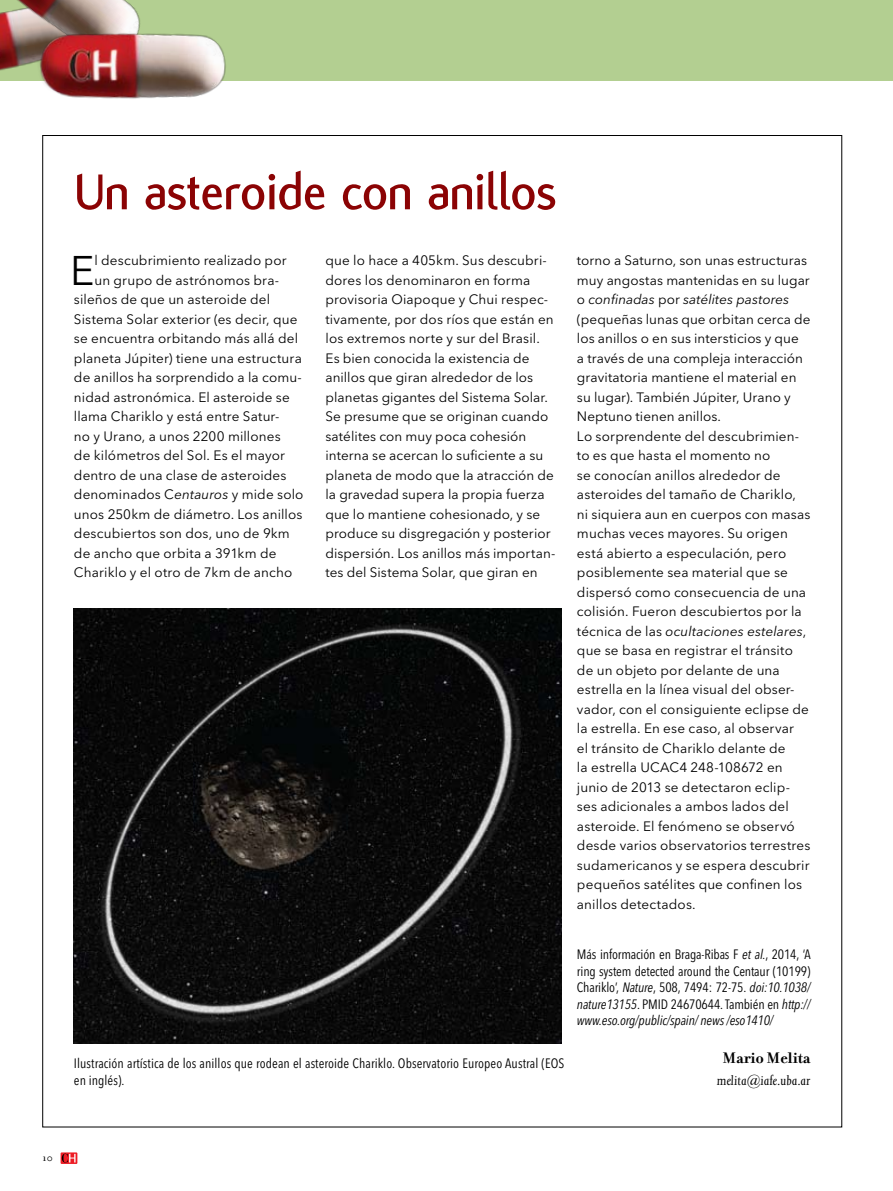
<style>
.page{position:relative;width:893px;height:1191px;background:#fff}
.page>*{position:absolute;margin:0;border:0;box-sizing:border-box;transform-origin:0 0}
.t1{font:700 54px "Flux";letter-spacing:-.015em;color:#8b0304}
.t2{font:41.1px "Avenir Next LT Pro";color:#000}
.t3{font:700 16.5px "Filosofia";color:#000}
.t4{font:italic 15px "Joanna";color:#000}
.t5{font:13.5px/19.5px "Avenir Next LT Pro";letter-spacing:.01em;color:#000}
.t6{font:condensed 13.5px/16.5px "Avenir Next LT Pro";letter-spacing:.005em;color:#000;text-align:justify}
.t7{font:11.25px "Filosofia";color:#000}
.s1{font-style:italic}
</style>
<div class="page">
<div style="left:0;top:0;width:893px;height:81px;background:#b3cf91"></div>
<img style="left:2px;top:0;width:137px;height:71px">
<img style="left:28px;top:17px;width:198px;height:82px">
<img style="left:74px;top:608px;width:487px;height:435px">
<svg style="left:61px;top:1152px;width:16px;height:12px"></svg>
<svg style="left:62px;top:1153px;width:14px;height:9px"></svg>
<h1 class="t1" style="left:74px;top:162px;width:484px">Un asteroide con anillos</h1>
<h2 class="t2" style="left:70px;top:246px;width:26px">E</h2>
<p class="t5" style="left:94px;top:251px;width:194px">l descubrimiento realizado por</p>
<p class="t5" style="left:94px;top:270px;width:186px">un grupo de astrónomos bra-</p>
<p class="t5" style="left:74px;top:290px;width:198px">sileños de que un asteroide del</p>
<p class="t5" style="left:74px;top:309px;width:225px">Sistema Solar exterior (es decir, que</p>
<p class="t5" style="left:74px;top:329px;width:226px">se encuentra orbitando más allá del</p>
<p class="t5" style="left:74px;top:348px;width:229px">planeta Júpiter) tiene una estructura</p>
<p class="t5" style="left:74px;top:368px;width:229px">de anillos ha sorprendido a la comu-</p>
<p class="t5" style="left:74px;top:387px;width:217px">nidad astronómica. El asteroide se</p>
<p class="t5" style="left:74px;top:407px;width:207px">llama Chariklo y está entre Satur-</p>
<p class="t5" style="left:74px;top:426px;width:208px">no y Urano, a unos 2200 millones</p>
<p class="t5" style="left:74px;top:446px;width:212px">de kilómetros del Sol. Es el mayor</p>
<p class="t5" style="left:74px;top:465px;width:214px">dentro de una clase de asteroides</p>
<p class="t5" style="left:74px;top:485px;width:231px">denominados C<span class="s1">entauros</span> y mide solo</p>
<p class="t5" style="left:74px;top:504px;width:230px">unos 250km de diámetro. Los anillos</p>
<p class="t5" style="left:74px;top:524px;width:217px">descubiertos son dos, uno de 9km</p>
<p class="t5" style="left:74px;top:543px;width:204px">de ancho que orbita a 391km de</p>
<p class="t5" style="left:74px;top:563px;width:220px">Chariklo y el otro de 7km de ancho</p>
<p class="t5" style="left:325px;top:251px;width:231px">que lo hace a 405km. Sus descubri&shy;dores los denominaron en forma provisoria Oiapoque y Chui respec&shy;tivamente, por dos ríos que están en los extremos norte y sur del Brasil.<br>Es bien conocida la existencia de anillos que giran alrededor de los planetas gigantes del Sistema Solar.<br>Se presume que se originan cuando satélites con muy poca cohesión interna se acercan lo suficiente a su planeta de modo que la atracción de la gravedad supera la propia fuerza que lo mantiene cohesionado, y se produce su disgregación y posterior dispersión. Los anillos más importan&shy;tes del Sistema Solar, que giran en</p>
<p class="t5" style="left:577px;top:250px;width:235px">torno a Saturno, son unas estructuras muy angostas mantenidas en su lugar o <span class="s1">confinadas</span> por <span class="s1">satélites pastores </span>(pequeñas lunas que orbitan cerca de los anillos o en sus intersticios y que<br>a través de una compleja interacción gravitatoria mantiene el material en su lugar). También Júpiter, Urano y Neptuno tienen anillos.<br>Lo sorprendente del descubrimien&shy;to es que hasta el momento no<br>se conocían anillos alrededor de asteroides del tamaño de Chariklo, ni siquiera aun en cuerpos con masas muchas veces mayores. Su origen está abierto a especulación, pero posiblemente sea material que se dispersó como consecuencia de una colisión. Fueron descubiertos por la técnica de las <span class="s1">ocultaciones estelares</span>, que se basa en registrar el tránsito de un objeto por delante de una estrella en la línea visual del obser&shy;vador, con el consiguiente eclipse de la estrella. En ese caso, al observar<br>el tránsito de Chariklo delante de<br>la estrella UCAC4 248-108672 en junio de 2013 se detectaron eclip&shy;ses adicionales a ambos lados del asteroide. El fenómeno se observó desde varios observatorios terrestres sudamericanos y se espera descubrir pequeños satélites que confinen los anillos detectados.</p>
<p class="t6" style="left:74px;top:1055px;width:492px">Ilustración artística de los anillos que rodean el asteroide Chariklo. Observatorio Europeo Austral (EOS en inglés).</p>
<p class="t6" style="left:577px;top:946px;width:235px">Más información en Braga-Ribas F <span class="s1">et al.</span>, 2014, ‘A ring system detected around the Centaur (10199)<br>Chariklo’, <span class="s1">Nature</span>, 508, 7494: 72-75. <span class="s1">doi:10.1038/ nature13155</span>. PMID 24670644. También en <span class="s1">http:// www.eso.org/public/spain/ news /eso1410/</span></p>
<p class="t3" style="left:723px;top:1048px;width:89px">Mario Melita</p>
<p class="t4" style="left:717px;top:1073px;width:95px">melita@iafe.uba.ar</p>
<p class="t7" style="left:43px;top:1151px;width:12px">10</p>
</div>
